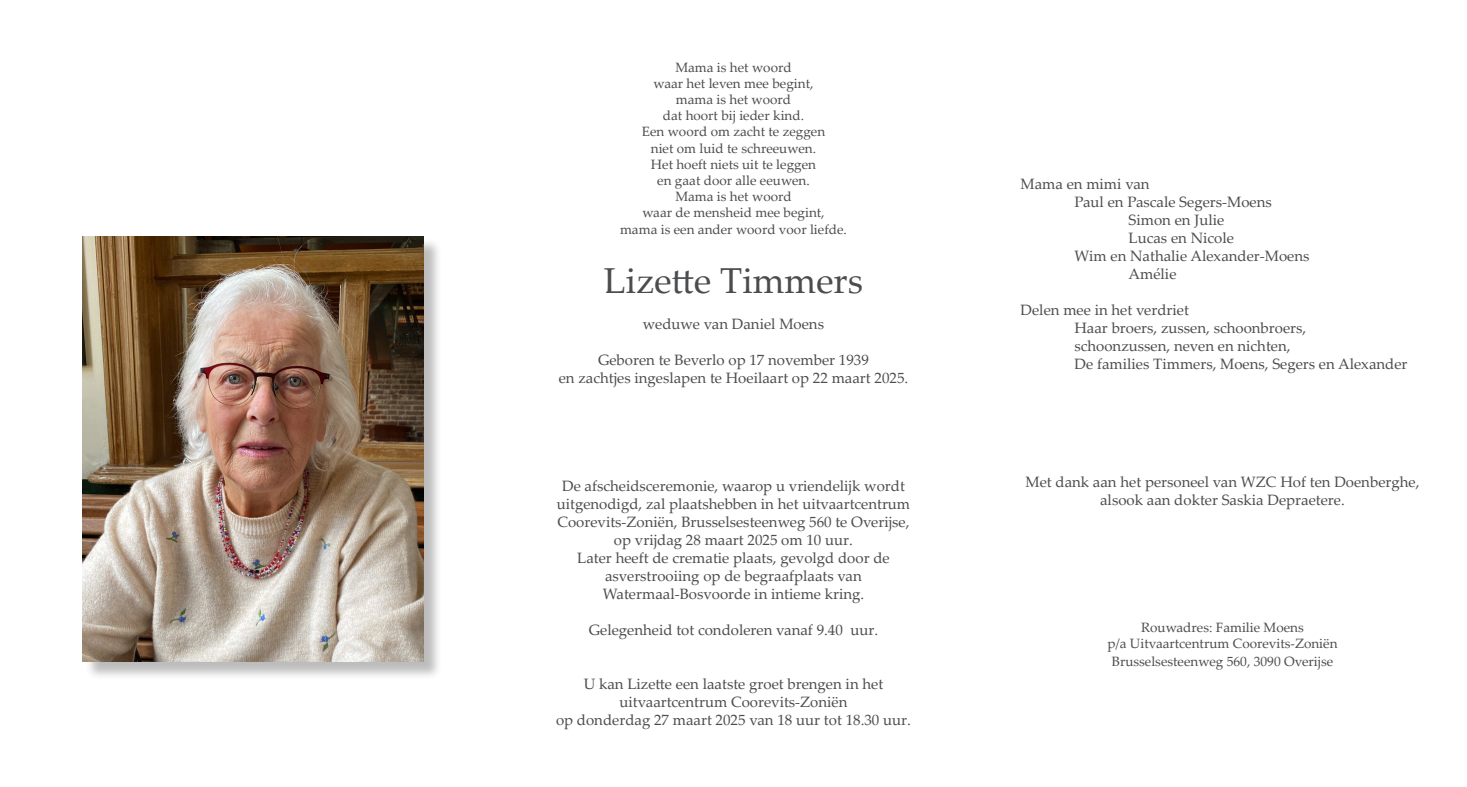
<style>
.page{position:relative;width:1467px;height:787px;background:#fff}
.page>*{position:absolute;margin:0;border:0;box-sizing:border-box;transform-origin:0 0}
.t1{font:36px "Palatino Linotype";color:#4b4c4d}
.t2{font:15px/18px "Palatino Linotype";color:#4b4c4d;text-align:center}
.t3{font:13.5px/16.2px "Palatino Linotype";color:#4b4c4d;text-align:center}
</style>
<div class="page">
<div style="left:85px;top:238px;width:357px;height:442px;background:#231f20;opacity:.3"></div>
<img style="left:83px;top:236px;width:340px;height:425px">
<p class="t3" style="left:620px;top:58px;width:228px">Mama is het woord<br>waar het leven mee begint,<br>mama is het woord<br>dat hoort bij ieder kind.<br>Een woord om zacht te zeggen<br>niet om luid te schreeuwen.<br>Het hoeft niets uit te leggen<br>en gaat door alle eeuwen.<br>Mama is het woord<br>waar de mensheid mee begint,<br>mama is een ander woord voor liefde.</p>
<h1 class="t1" style="left:604px;top:255px;width:261px">Lizette Timmers</h1>
<p class="t2" style="left:643px;top:314px;width:183px">weduwe van Daniel Moens</p>
<p class="t2" style="left:559px;top:350px;width:351px">Geboren te Beverlo op 17 november 1939<br>en zachtjes ingeslapen te Hoeilaart op 22 maart 2025.</p>
<p class="t2" style="left:557px;top:476px;width:355px">De afscheidsceremonie, waarop u vriendelijk wordt uitgenodigd, zal plaatshebben in het uitvaartcentrum Coorevits-Zoniën, Brusselsesteenweg 560 te Overijse, op vrijdag 28 maart 2025 om 10 uur.<br>Later heeft de crematie plaats, gevolgd door de asverstrooiing op de begraafplaats van Watermaal-Bosvoorde in intieme kring.</p>
<p class="t2" style="left:589px;top:620px;width:291px">Gelegenheid tot condoleren vanaf 9.40 uur.</p>
<p class="t2" style="left:556px;top:674px;width:356px">U kan Lizette een laatste groet brengen in het uitvaartcentrum Coorevits-Zoniën<br>op donderdag 27 maart 2025 van 18 uur tot 18.30 uur.</p>
<p class="t2" style="left:1020px;top:174px;width:131px">Mama en mimi van</p>
<p class="t2" style="left:1074px;top:192px;width:199px">Paul en Pascale Segers-Moens</p>
<p class="t2" style="left:1128px;top:210px;width:97px">Simon en Julie</p>
<p class="t2" style="left:1128px;top:228px;width:107px">Lucas en Nicole</p>
<p class="t2" style="left:1074px;top:246px;width:236px">Wim en Nathalie Alexander-Moens</p>
<p class="t2" style="left:1128px;top:264px;width:50px">Amélie</p>
<p class="t2" style="left:1074px;top:300px;width:335px;text-align:left;text-indent:-54px">Delen mee in het verdriet<br>Haar broers, zussen, schoonbroers,<br>schoonzussen, neven en nichten,<br>De families Timmers, Moens, Segers en Alexander</p>
<p class="t2" style="left:1025px;top:472px;width:395px">Met dank aan het personeel van WZC Hof ten Doenberghe, alsook aan dokter Saskia Depraetere.</p>
<p class="t3" style="left:1107px;top:618px;width:232px">Rouwadres: Familie Moens<br>p/a Uitvaartcentrum Coorevits-Zoniën</p>
<p class="t3" style="left:1112px;top:652px;width:223px">Brusselsesteenweg 560, 3090 Overijse</p>
</div>
